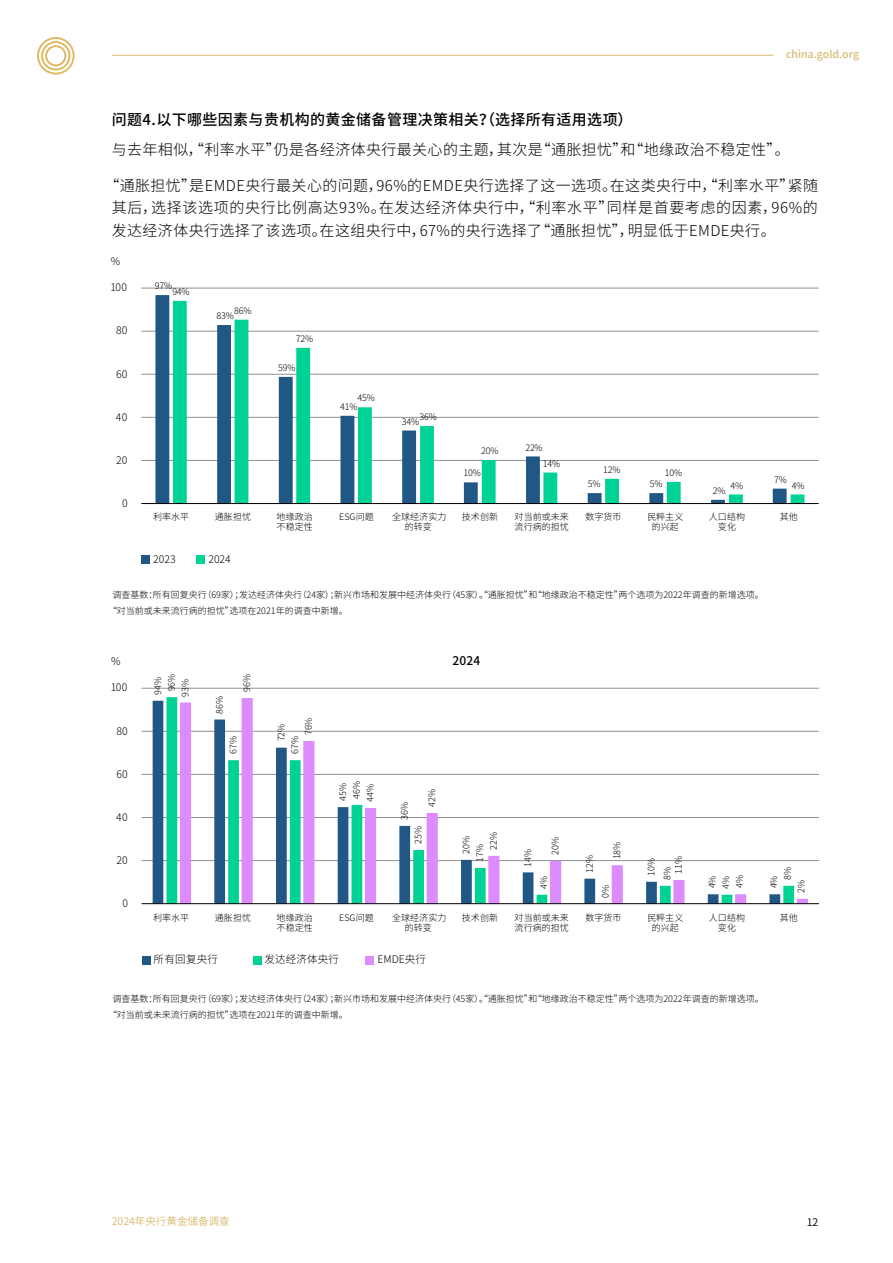
<style>
.page{position:relative;width:893px;height:1263px;background:#fff}
.page>*{position:absolute;margin:0;border:0;box-sizing:border-box;transform-origin:0 0}
.t1{font:300 15px/22.5px "Source Han Sans CN";letter-spacing:.025em;color:#000;text-align:justify}
.t2{font:500 15px "Source Han Sans CN";letter-spacing:.025em;color:#000}
.t3{font:500 12px "Source Han Sans CN";color:#000}
.t4{font:300 10.5px "Source Han Sans CN";letter-spacing:.015em;color:#000}
.t5{font:500 10.5px "Source Han Sans CN";color:#d8ba6e}
.t6{font:10.5px "Source Han Sans CN";color:#d8ba6e}
.t7{font:10.5px "Source Han Sans CN";color:#000}
.t8{font:300 9px/10.8px "Source Han Sans CN";letter-spacing:.005em;color:#000;text-align:center}
.t9{font:300 9px/16.5px "Source Han Sans CN";color:#060001}
</style>
<div class="page">
<hr style="left:112px;top:55px;width:662px;height:1px;background:#d8ba6e">
<svg style="left:37px;top:37px;width:37px;height:37px"></svg>
<hr style="left:142px;top:288px;width:676px;height:1px;background:#929292">
<hr style="left:142px;top:331px;width:676px;height:1px;background:#929292">
<hr style="left:142px;top:417px;width:676px;height:1px;background:#929292">
<hr style="left:142px;top:460px;width:676px;height:1px;background:#929292">
<hr style="left:142px;top:374px;width:676px;height:1px;background:#929292">
<svg style="left:155px;top:295px;width:32px;height:208px;background:#557fa2"></svg>
<svg style="left:173px;top:301px;width:631px;height:202px"></svg>
<div style="left:142px;top:556px;width:8px;height:8px;background:#215785"></div>
<div style="left:196px;top:556px;width:9px;height:8px;background:#00d296"></div>
<hr style="left:142px;top:503px;width:676px;height:1px;background:#000">
<hr style="left:142px;top:688px;width:677px;height:1px;background:#929292">
<hr style="left:142px;top:731px;width:677px;height:1px;background:#929292">
<hr style="left:142px;top:817px;width:677px;height:1px;background:#929292">
<hr style="left:142px;top:860px;width:677px;height:1px;background:#929292">
<hr style="left:142px;top:774px;width:677px;height:1px;background:#929292">
<svg style="left:153px;top:701px;width:13px;height:202px;fill:#215785"></svg>
<svg style="left:166px;top:697px;width:14px;height:206px;background:#3adbae"></svg>
<svg style="left:180px;top:698px;width:628px;height:205px"></svg>
<hr style="left:142px;top:903px;width:677px;height:1px;background:#000">
<div style="left:142px;top:956px;width:8px;height:8px;background:#215785"></div>
<div style="left:253px;top:956px;width:8px;height:8px;background:#00d296"></div>
<div style="left:365px;top:956px;width:9px;height:8px;background:#dc8cff"></div>
<p class="t5" style="left:786px;top:48px;width:74px">china.gold.org</p>
<h1 class="t2" style="left:112px;top:111px;width:522px">问题4.以下哪些因素与贵机构的黄金储备管理决策相关？（选择所有适用选项）</h1>
<h1 class="t1" style="left:112px;top:138px;width:679px">与去年相似，“利率水平”仍是各经济体央行最关心的主题，其次是“通胀担忧”和“地缘政治不稳定性”。</h1>
<h1 class="t1" style="left:112px;top:174px;width:708px;text-indent:-7px">“通胀担忧”是EMDE央行最关心的问题，96%的EMDE央行选择了这一选项。在这类央行中，“利率水平”紧随其后，选择该选项的央行比例高达93%。在发达经济体央行中，“利率水平”同样是首要考虑的因素，96%的发达经济体央行选择了该选项。在这组央行中，67%的央行选择了“通胀担忧”，明显低于EMDE央行。</h1>
<p class="t4" style="left:111px;top:255px;width:11px">%</p>
<p class="t4" style="left:110px;top:281px;width:18px">100</p>
<p class="t4" style="left:116px;top:325px;width:13px">80</p>
<p class="t4" style="left:116px;top:368px;width:13px">60</p>
<p class="t4" style="left:116px;top:411px;width:13px">40</p>
<p class="t4" style="left:116px;top:454px;width:13px">20</p>
<p class="t4" style="left:122px;top:497px;width:7px">0</p>
<p class="t8" style="left:155px;top:280px;width:19px">97%</p>
<p class="t8" style="left:172px;top:287px;width:19px">94%</p>
<p class="t8" style="left:234px;top:305px;width:19px">86%</p>
<p class="t8" style="left:217px;top:311px;width:19px">83%</p>
<p class="t8" style="left:296px;top:333px;width:19px">72%</p>
<p class="t8" style="left:278px;top:362px;width:19px">59%</p>
<p class="t8" style="left:358px;top:392px;width:19px">45%</p>
<p class="t8" style="left:340px;top:401px;width:19px">41%</p>
<p class="t8" style="left:419px;top:411px;width:19px">36%</p>
<p class="t8" style="left:402px;top:416px;width:19px">34%</p>
<p class="t8" style="left:481px;top:446px;width:19px">20%</p>
<p class="t8" style="left:464px;top:468px;width:19px">10%</p>
<p class="t8" style="left:525px;top:442px;width:19px">22%</p>
<p class="t8" style="left:543px;top:458px;width:19px">14%</p>
<p class="t8" style="left:603px;top:464px;width:19px">12%</p>
<p class="t8" style="left:665px;top:468px;width:19px">10%</p>
<p class="t8" style="left:588px;top:479px;width:14px">5%</p>
<p class="t8" style="left:650px;top:479px;width:14px">5%</p>
<p class="t8" style="left:774px;top:474px;width:14px">7%</p>
<p class="t8" style="left:730px;top:480px;width:14px">4%</p>
<p class="t8" style="left:792px;top:480px;width:14px">4%</p>
<p class="t8" style="left:713px;top:485px;width:14px">2%</p>
<p class="t8" style="left:153px;top:511px;width:38px">利率水平</p>
<p class="t8" style="left:215px;top:511px;width:38px">通胀担忧</p>
<p class="t8" style="left:277px;top:511px;width:38px;text-align:left">地缘政治不稳定性</p>
<p class="t8" style="left:339px;top:511px;width:36px">ESG问题</p>
<p class="t8" style="left:392px;top:511px;width:56px">全球经济实力的转变</p>
<p class="t8" style="left:462px;top:511px;width:38px">技术创新</p>
<p class="t8" style="left:515px;top:511px;width:56px;text-align:left">对当前或未来流行病的担忧</p>
<p class="t8" style="left:585px;top:511px;width:38px">数字货币</p>
<p class="t8" style="left:647px;top:511px;width:38px">民粹主义的兴起</p>
<p class="t8" style="left:709px;top:511px;width:38px">人口结构变化</p>
<p class="t8" style="left:780px;top:511px;width:20px">其他</p>
<p class="t4" style="left:153px;top:554px;width:24px">2023</p>
<p class="t4" style="left:208px;top:554px;width:24px">2024</p>
<p class="t9" style="left:108px;top:586px;width:657px;text-indent:4px">调查基数：所有回复央行（69家）；发达经济体央行（24家）；新兴市场和发展中经济体央行（45家）。“通胀担忧”和“地缘政治不稳定性”两个选项为2022年调查的新增选项。“对当前或未来流行病的担忧”选项在2021年的调查中新增。</p>
<p class="t4" style="left:111px;top:655px;width:11px">%</p>
<p class="t4" style="left:111px;top:682px;width:18px">100</p>
<p class="t4" style="left:116px;top:725px;width:13px">80</p>
<p class="t4" style="left:116px;top:768px;width:13px">60</p>
<p class="t4" style="left:116px;top:811px;width:13px">40</p>
<p class="t4" style="left:117px;top:854px;width:13px">20</p>
<p class="t4" style="left:123px;top:897px;width:7px">0</p>
<p class="t8" style="left:166px;top:691px;width:19px;rotate:-90deg">96%</p>
<p class="t8" style="left:180px;top:697px;width:19px;rotate:-90deg">93%</p>
<p class="t8" style="left:242px;top:692px;width:19px;rotate:-90deg">96%</p>
<p class="t8" style="left:153px;top:695px;width:19px;rotate:-90deg">94%</p>
<p class="t8" style="left:214px;top:714px;width:19px;rotate:-90deg">86%</p>
<p class="t8" style="left:303px;top:735px;width:19px;rotate:-90deg">76%</p>
<p class="t8" style="left:276px;top:741px;width:19px;rotate:-90deg">72%</p>
<p class="t8" style="left:228px;top:754px;width:19px;rotate:-90deg">67%</p>
<p class="t8" style="left:290px;top:754px;width:19px;rotate:-90deg">67%</p>
<h2 class="t3" style="left:452px;top:654px;width:29px">2024</h2>
<p class="t8" style="left:351px;top:799px;width:19px;rotate:-90deg">46%</p>
<p class="t8" style="left:338px;top:801px;width:19px;rotate:-90deg">45%</p>
<p class="t8" style="left:365px;top:802px;width:19px;rotate:-90deg">44%</p>
<p class="t8" style="left:427px;top:807px;width:19px;rotate:-90deg">42%</p>
<p class="t8" style="left:399px;top:820px;width:19px;rotate:-90deg">36%</p>
<p class="t8" style="left:413px;top:844px;width:19px;rotate:-90deg">25%</p>
<p class="t8" style="left:488px;top:850px;width:19px;rotate:-90deg">22%</p>
<p class="t8" style="left:550px;top:854px;width:19px;rotate:-90deg">20%</p>
<p class="t8" style="left:612px;top:859px;width:19px;rotate:-90deg">18%</p>
<p class="t8" style="left:461px;top:854px;width:19px;rotate:-90deg">20%</p>
<p class="t8" style="left:475px;top:862px;width:19px;rotate:-90deg">17%</p>
<p class="t8" style="left:523px;top:866px;width:19px;rotate:-90deg">14%</p>
<p class="t8" style="left:584px;top:873px;width:19px;rotate:-90deg">12%</p>
<p class="t8" style="left:646px;top:876px;width:19px;rotate:-90deg">10%</p>
<p class="t8" style="left:539px;top:889px;width:14px;rotate:-90deg">4%</p>
<p class="t8" style="left:600px;top:898px;width:14px;rotate:-90deg">0%</p>
<p class="t8" style="left:673px;top:874px;width:19px;rotate:-90deg">11%</p>
<p class="t8" style="left:662px;top:880px;width:14px;rotate:-90deg">8%</p>
<p class="t8" style="left:782px;top:880px;width:14px;rotate:-90deg">8%</p>
<p class="t8" style="left:734px;top:888px;width:14px;rotate:-90deg">4%</p>
<p class="t8" style="left:796px;top:893px;width:14px;rotate:-90deg">2%</p>
<p class="t8" style="left:707px;top:888px;width:14px;rotate:-90deg">4%</p>
<p class="t8" style="left:769px;top:888px;width:14px;rotate:-90deg">4%</p>
<p class="t8" style="left:721px;top:889px;width:14px;rotate:-90deg">4%</p>
<p class="t8" style="left:153px;top:912px;width:38px">利率水平</p>
<p class="t8" style="left:215px;top:912px;width:38px">通胀担忧</p>
<p class="t8" style="left:277px;top:912px;width:38px;text-align:left">地缘政治不稳定性</p>
<p class="t8" style="left:339px;top:912px;width:36px">ESG问题</p>
<p class="t8" style="left:392px;top:912px;width:56px">全球经济实力的转变</p>
<p class="t8" style="left:462px;top:912px;width:38px">技术创新</p>
<p class="t8" style="left:515px;top:912px;width:56px;text-align:left">对当前或未来流行病的担忧</p>
<p class="t8" style="left:585px;top:912px;width:38px">数字货币</p>
<p class="t8" style="left:647px;top:912px;width:38px">民粹主义的兴起</p>
<p class="t8" style="left:709px;top:912px;width:38px">人口结构变化</p>
<p class="t8" style="left:780px;top:912px;width:20px">其他</p>
<p class="t4" style="left:154px;top:953px;width:66px">所有回复央行</p>
<p class="t4" style="left:264px;top:953px;width:76px">发达经济体央行</p>
<p class="t4" style="left:377px;top:953px;width:50px">EMDE央行</p>
<p class="t9" style="left:108px;top:990px;width:657px;text-indent:4px">调查基数：所有回复央行（69家）；发达经济体央行（24家）；新兴市场和发展中经济体央行（45家）。“通胀担忧”和“地缘政治不稳定性”两个选项为2022年调查的新增选项。“对当前或未来流行病的担忧”选项在2021年的调查中新增。</p>
<p class="t6" style="left:112px;top:1215px;width:119px">2024年央行黄金储备调查</p>
<p class="t7" style="left:807px;top:1216px;width:13px">12</p>
</div>
